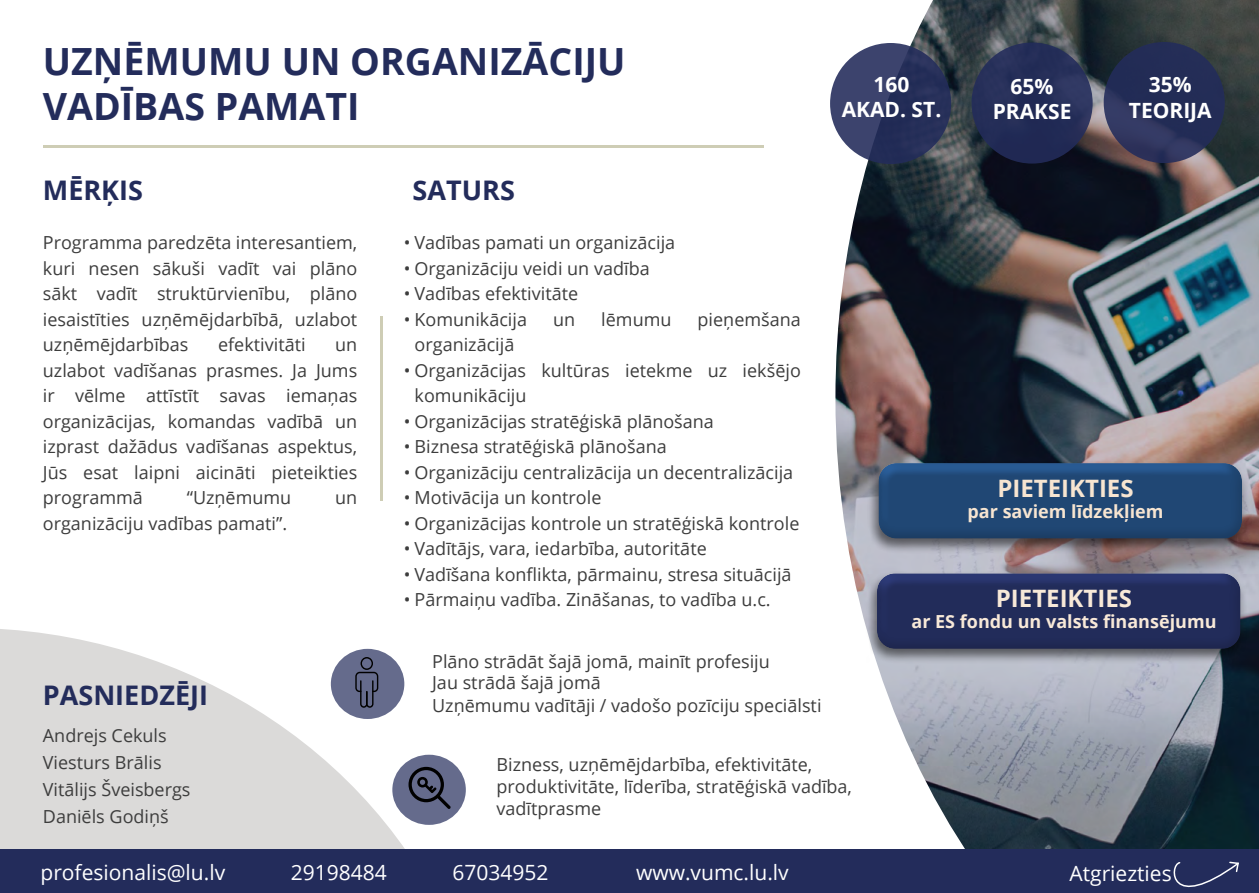
<style>
.page{position:relative;width:1259px;height:893px;background:#fff}
.page>*{position:absolute;margin:0;border:0;box-sizing:border-box;transform-origin:0 0}
.t1{font:700 37.5px/45px "Open Sans";color:#232c5b}
.t2{font:700 27px "Open Sans";color:#232c5b}
.t3{font:700 24px "Open Sans";color:#f8e9d8}
.t4{font:700 24px "Open Sans";color:#f7e5d1}
.t5{font:21px "Open Sans";color:#fff}
.t6{font:700 21px/25.2px "Open Sans";color:#fff;text-align:center}
.t7{font:18px/25.5px "Open Sans";color:#3d3d3d}
.t8{font:700 18px "Open Sans";color:#f8e9d8}
.t9{font:700 18px "Open Sans";color:#f7e5d1}
</style>
<div class="page">
<img style="left:992px;top:0;width:267px;height:862px">
<svg style="left:460px;top:0;width:532px;height:850px"></svg>
<svg style="left:0;top:629px;width:460px;height:221px;fill:#dbdad9"></svg>
<div style="left:0;top:850px;width:1258px;height:43px;background:#232c5b"></div>
<svg style="left:830px;top:43px;width:121px;height:121px;background:#303862"></svg>
<div style="left:971px;top:43px;width:121px;height:121px;background:#232c5b;border-radius:50%"></div>
<div style="left:1103px;top:42px;width:121px;height:121px;background:linear-gradient(to bottom,#202b54,#2f355e);border-radius:50%"></div>
<hr style="left:43px;top:145px;width:720px;height:3px;background:#cecdb5">
<hr style="left:380px;top:316px;width:3px;height:185px;background:#cecdb5">
<div style="left:331px;top:649px;width:73px;height:70px;background:#656b8c;border-radius:50%"></div>
<div style="left:392px;top:755px;width:74px;height:70px;background:#656b8c;border-radius:50%"></div>
<svg style="left:1173px;top:861px;width:66px;height:27px"></svg>
<svg style="left:408px;top:767px;width:43px;height:42px"></svg>
<svg style="left:355px;top:657px;width:23px;height:51px"></svg>
<div style="left:865px;top:571px;width:382px;height:94px;background:#000;opacity:.54"></div>
<div style="left:864px;top:561px;width:383px;height:84px;background:#fff;opacity:.36"></div>
<div style="left:868px;top:572px;width:386px;height:78px;background:#553b39;opacity:.29"></div>
<div style="left:867px;top:461px;width:381px;height:93px;background:#000;opacity:.54"></div>
<div style="left:865px;top:451px;width:384px;height:83px;background:#fff;opacity:.36"></div>
<div style="left:870px;top:462px;width:385px;height:78px;background:#553b39;opacity:.29"></div>
<h1 class="t1" style="left:43px;top:38px;width:584px">UZŅĒMUMU UN ORGANIZĀCIJU<br>VADĪBAS PAMATI</h1>
<p class="t6" style="left:841px;top:71px;width:101px">160<br>AKAD. ST.</p>
<p class="t6" style="left:992px;top:73px;width:80px">65%<br>PRAKSE</p>
<p class="t6" style="left:1128px;top:72px;width:84px">35%<br>TEORIJA</p>
<h2 class="t2" style="left:43px;top:171px;width:102px">MĒRĶIS</h2>
<h2 class="t2" style="left:412px;top:171px;width:104px">SATURS</h2>
<p class="t7" style="left:43px;top:229px;width:316px;text-align:justify">Programma paredzēta interesantiem, kuri nesen sākuši vadīt vai plāno sākt vadīt struktūrvienību, plāno iesaistīties uzņēmējdarbībā, uzlabot uzņēmējdarbības</p>
<p class="t7" style="left:218px;top:331px;width:89px">efektivitāti</p>
<p class="t7" style="left:43px;top:331px;width:316px;text-align:justify;text-indent:292px">un uzlabot vadīšanas prasmes. Ja Jums ir vēlme attīstīt savas iemaņas organizācijas, komandas vadībā un izprast dažādus vadīšanas aspektus, Jūs esat laipni aicināti pieteikties programmā</p>
<p class="t7" style="left:187px;top:485px;width:106px">“Uzņēmumu</p>
<p class="t7" style="left:335px;top:485px;width:24px">un</p>
<p class="t7" style="left:43px;top:510px;width:246px">organizāciju vadības pamati”.</p>
<h2 class="t2" style="left:43px;top:676px;width:167px">PASNIEDZĒJI</h2>
<p class="t7" style="left:404px;top:230px;width:273px">• Vadības pamati un organizācija</p>
<p class="t7" style="left:404px;top:255px;width:247px">• Organizāciju veidi un vadība</p>
<p class="t7" style="left:404px;top:281px;width:176px">• Vadības efektivitāte</p>
<p class="t7" style="left:404px;top:306px;width:125px">• Komunikācija</p>
<p class="t7" style="left:553px;top:306px;width:24px">un</p>
<p class="t7" style="left:601px;top:306px;width:72px">lēmumu</p>
<p class="t7" style="left:697px;top:306px;width:105px">pieņemšana</p>
<p class="t7" style="left:414px;top:332px;width:101px">organizācijā</p>
<p class="t7" style="left:414px;top:357px;width:388px;text-indent:-11px">• Organizācijas kultūras ietekme uz iekšējo komunikāciju</p>
<p class="t7" style="left:404px;top:408px;width:311px">• Organizācijas stratēģiskā plānošana</p>
<p class="t7" style="left:404px;top:434px;width:264px">• Biznesa stratēģiskā plānošana</p>
<p class="t7" style="left:404px;top:459px;width:391px">• Organizāciju centralizācija un decentralizācija</p>
<p class="t7" style="left:404px;top:485px;width:199px">• Motivācija un kontrole</p>
<p class="t7" style="left:404px;top:510px;width:397px">• Organizācijas kontrole un stratēģiskā kontrole</p>
<p class="t7" style="left:404px;top:536px;width:304px">• Vadītājs, vara, iedarbība, autoritāte</p>
<p class="t7" style="left:404px;top:561px;width:389px">• Vadīšana konflikta, pārmainu, stresa situācijā</p>
<p class="t7" style="left:404px;top:587px;width:368px">• Pārmaiņu vadība. Zināšanas, to vadība u.c.</p>
<p class="t7" style="left:432px;top:650px;width:391px;line-height:21.8px">Plāno strādāt šajā jomā, mainīt profesiju<br>Jau strādā šajā jomā<br>Uzņēmumu vadītāji / vadošo pozīciju speciālsti</p>
<h3 class="t4" style="left:997px;top:471px;width:138px">PIETEIKTIES</h3>
<p class="t9" style="left:967px;top:499px;width:197px">par saviem līdzekļiem</p>
<h3 class="t3" style="left:996px;top:581px;width:138px">PIETEIKTIES</h3>
<p class="t8" style="left:911px;top:609px;width:306px">ar ES fondu un valsts finansējumu</p>
<p class="t7" style="left:43px;top:721px;width:149px;line-height:27px">Andrejs Cekuls<br>Viesturs Brālis<br>Vitālijs Šveisbergs<br>Daniēls Godiņš</p>
<p class="t7" style="left:496px;top:754px;width:357px;line-height:21.6px">Bizness, uzņēmējdarbība, efektivitāte, produktivitāte, līderība, stratēģiskā vadība, vadītprasme</p>
<p class="t5" style="left:40px;top:858px;width:186px">profesionalis@lu.lv</p>
<p class="t5" style="left:291px;top:858px;width:98px">29198484</p>
<p class="t5" style="left:452px;top:858px;width:98px">67034952</p>
<p class="t5" style="left:636px;top:858px;width:154px">www.vumc.lu.lv</p>
<p class="t5" style="left:1069px;top:858px;width:104px">Atgriezties</p>
</div>
